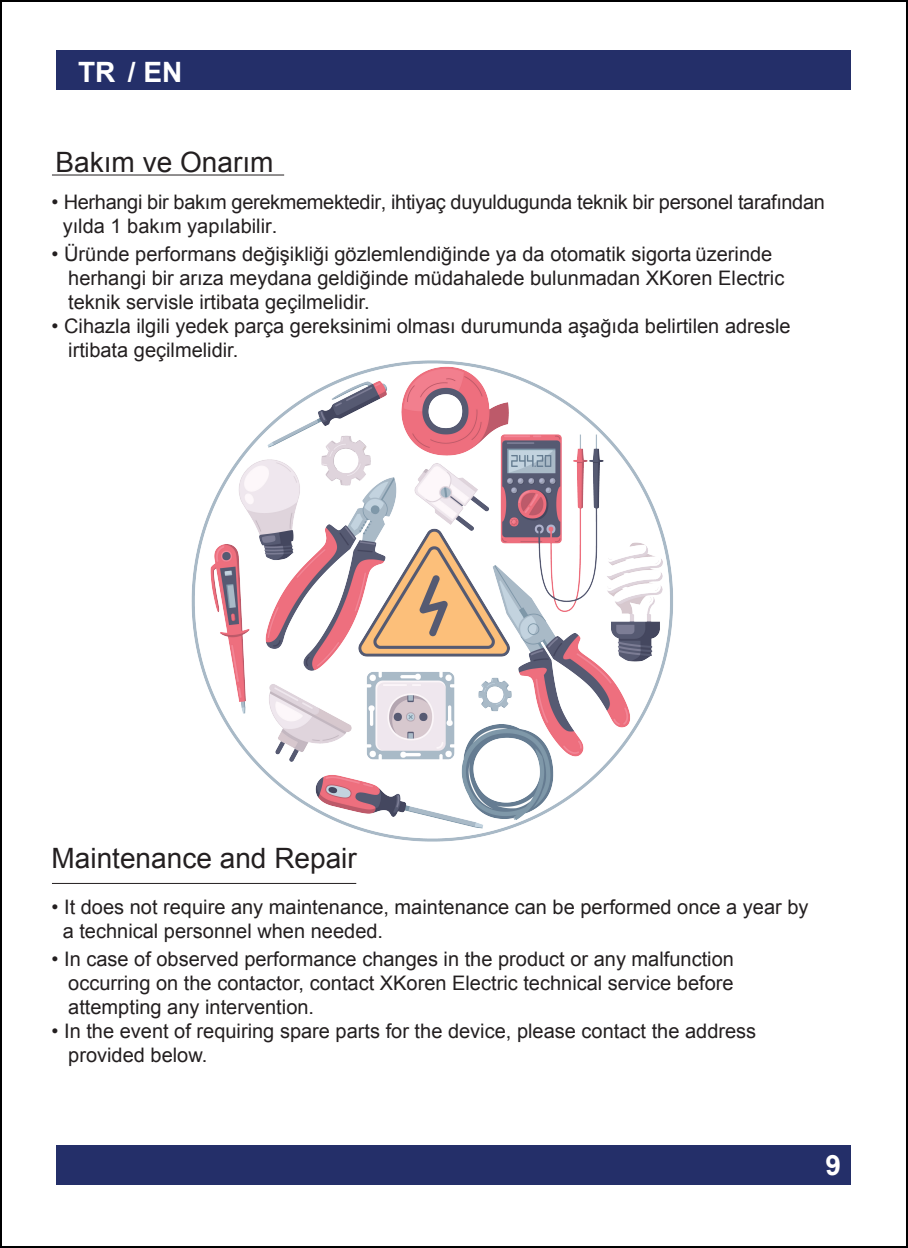
<style>
.page{position:relative;width:908px;height:1248px;background:#fff}
.page>*{position:absolute;margin:0;border:0;box-sizing:border-box;transform-origin:0 0}
.t1{font:28px "Arial";color:#231f20}
.t2{font:700 28px "Arial";color:#fff}
.t3{font:20px/24px "Arial";color:#231f20}
.t4{font:20px/24px "Arial";letter-spacing:-.02em;color:#231f20}
</style>
<div class="page">
<div style="left:57px;top:1144px;width:793px;height:40px;background:#242f69"></div>
<div style="left:57px;top:50px;width:793px;height:40px;background:#242f69"></div>
<hr style="left:52px;top:174px;width:232px;height:2px;background:#231f20">
<hr style="left:52px;top:882px;width:304px;height:2px;background:#231f20">
<img style="left:191px;top:360px;width:482px;height:482px">
<h1 class="t2" style="left:78px;top:54px;width:106px">TR / EN</h1>
<h1 class="t1" style="left:55px;top:143px;width:219px">Bakım ve Onarım</h1>
<p class="t4" style="left:63px;top:190px;width:763px;text-indent:-11px">• Herhangi bir bakım gerekmemektedir, ihtiyaç duyuldugunda teknik bir personel tarafından yılda 1 bakım yapılabilir.</p>
<p class="t3" style="left:68px;top:242px;width:717px;text-indent:-17px">• Üründe performans değişikliği gözlemlendiğinde ya da otomatik sigorta üzerinde herhangi bir arıza meydana geldiğinde müdahalede bulunmadan XKoren Electric teknik servisle irtibata geçilmelidir.</p>
<p class="t3" style="left:68px;top:314px;width:723px;text-indent:-17px">• Cihazla ilgili yedek parça gereksinimi olması durumunda aşağıda belirtilen adresle irtibata geçilmelidir.</p>
<h1 class="t1" style="left:51px;top:839px;width:307px">Maintenance and Repair</h1>
<p class="t3" style="left:63px;top:894px;width:747px;text-indent:-11px">• It does not require any maintenance, maintenance can be performed once a year by a technical personnel when needed.</p>
<p class="t3" style="left:68px;top:946px;width:667px;text-align:justify;text-indent:-17px">• In case of observed performance changes in the product or any malfunction occurring on the contactor, contact XKoren Electric technical service before attempting any intervention.</p>
<p class="t3" style="left:68px;top:1018px;width:689px;text-indent:-17px">• In the event of requiring spare parts for the device, please contact the address provided below.</p>
<h1 class="t2" style="left:825px;top:1146px;width:17px">9</h1>
</div>
